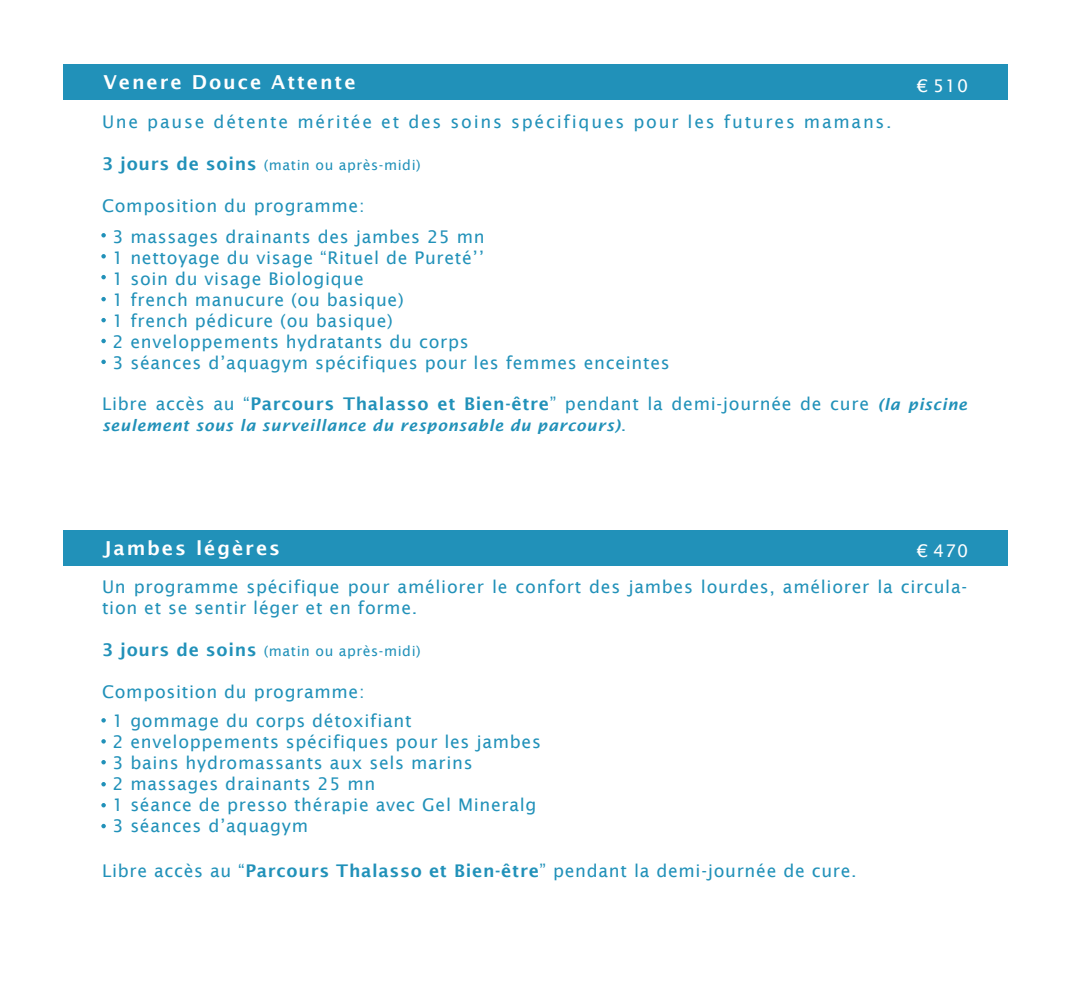
<style>
.page{position:relative;width:1072px;height:985px;background:#fff}
.page>*{position:absolute;margin:0;border:0;box-sizing:border-box;transform-origin:0 0}
.t1{font:600 19.25px "Lucida Sans";letter-spacing:.1em;color:#fff}
.t2{font:17.5px/21px "Lucida Sans";letter-spacing:.04em;color:#2191b9}
.t3{font:17.5px "Lucida Sans";letter-spacing:.1em;color:#2191b9}
.t4{font:17.5px "Lucida Sans";letter-spacing:.05em;color:#fff}
.t5{font:italic 600 15.75px "Lucida Sans";letter-spacing:.04em;color:#2191b9}
.t6{font:14px "Lucida Sans";letter-spacing:.04em;color:#2191b9}
.s1{font-weight:600;font-size:17.5px}
.s2{font-weight:600}
.s3{font-weight:600;font-style:italic;font-size:15.75px}
.s4{font-weight:400;font-style:normal;font-size:17.5px}
</style>
<div class="page">
<div style="left:64px;top:65px;width:944px;height:35px;background:#2191b9"></div>
<svg style="left:101px;top:233px;width:5px;height:4px"></svg>
<svg style="left:101px;top:254px;width:5px;height:4px"></svg>
<svg style="left:101px;top:275px;width:5px;height:4px"></svg>
<svg style="left:101px;top:297px;width:5px;height:4px"></svg>
<svg style="left:101px;top:318px;width:5px;height:4px"></svg>
<svg style="left:101px;top:339px;width:5px;height:4px"></svg>
<svg style="left:101px;top:360px;width:5px;height:4px"></svg>
<div style="left:64px;top:530px;width:944px;height:35px;background:#2191b9"></div>
<svg style="left:101px;top:718px;width:5px;height:4px"></svg>
<svg style="left:101px;top:739px;width:5px;height:4px"></svg>
<svg style="left:101px;top:760px;width:5px;height:4px"></svg>
<svg style="left:101px;top:782px;width:5px;height:4px"></svg>
<svg style="left:101px;top:803px;width:5px;height:4px"></svg>
<svg style="left:101px;top:824px;width:5px;height:4px"></svg>
<p class="t1" style="left:103px;top:71px;width:254px">Venere Douce Attente</p>
<p class="t3" style="left:102px;top:112px;width:791px">Une pause détente méritée et des soins spécifiques pour les futures mamans.</p>
<p class="t6" style="left:102px;top:157px;width:320px"><span class="s1">3 jours de soins</span> (matin ou après-midi)</p>
<p class="t2" style="left:102px;top:195px;width:264px">Composition du programme:</p>
<p class="t2" style="left:112px;top:226px;width:559px">3 massages drainants des jambes 25 mn<br>1 nettoyage du visage “Rituel de Pureté’’<br>1 soin du visage Biologique<br>1 french manucure (ou basique)<br>1 french pédicure (ou basique)<br>2 enveloppements hydratants du corps<br>3 séances d’aquagym spécifiques pour les femmes enceintes</p>
<p class="t4" style="left:917px;top:76px;width:53px">€ 510</p>
<p class="t2" style="left:102px;top:393px;width:866px">Libre accès au “<span class="s2">Parcours Thalasso et Bien-être</span>” pendant la demi-journée de cure <span class="s3">(la piscine</span></p>
<p class="t5" style="left:102px;top:416px;width:526px">seulement sous la surveillance du responsable du parcours)<span class="s4">.</span></p>
<p class="t1" style="left:103px;top:537px;width:178px">Jambes légères</p>
<p class="t4" style="left:917px;top:541px;width:53px">€ 470</p>
<p class="t2" style="left:102px;top:576px;width:866px">Un programme spécifique pour améliorer le confort des jambes lourdes, améliorer la circula&shy;tion et se sentir léger et en forme.</p>
<p class="t6" style="left:102px;top:643px;width:320px"><span class="s1">3 jours de soins</span> (matin ou après-midi)</p>
<p class="t2" style="left:102px;top:681px;width:264px">Composition du programme:</p>
<p class="t2" style="left:112px;top:710px;width:430px">1 gommage du corps détoxifiant<br>2 enveloppements spécifiques pour les jambes 3 bains hydromassants aux sels marins<br>2 massages drainants 25 mn<br>1 séance de presso thérapie avec Gel Mineralg 3 séances d’aquagym</p>
<p class="t2" style="left:102px;top:860px;width:756px">Libre accès au “<span class="s2">Parcours Thalasso et Bien-être</span>” pendant la demi-journée de cure.</p>
</div>
